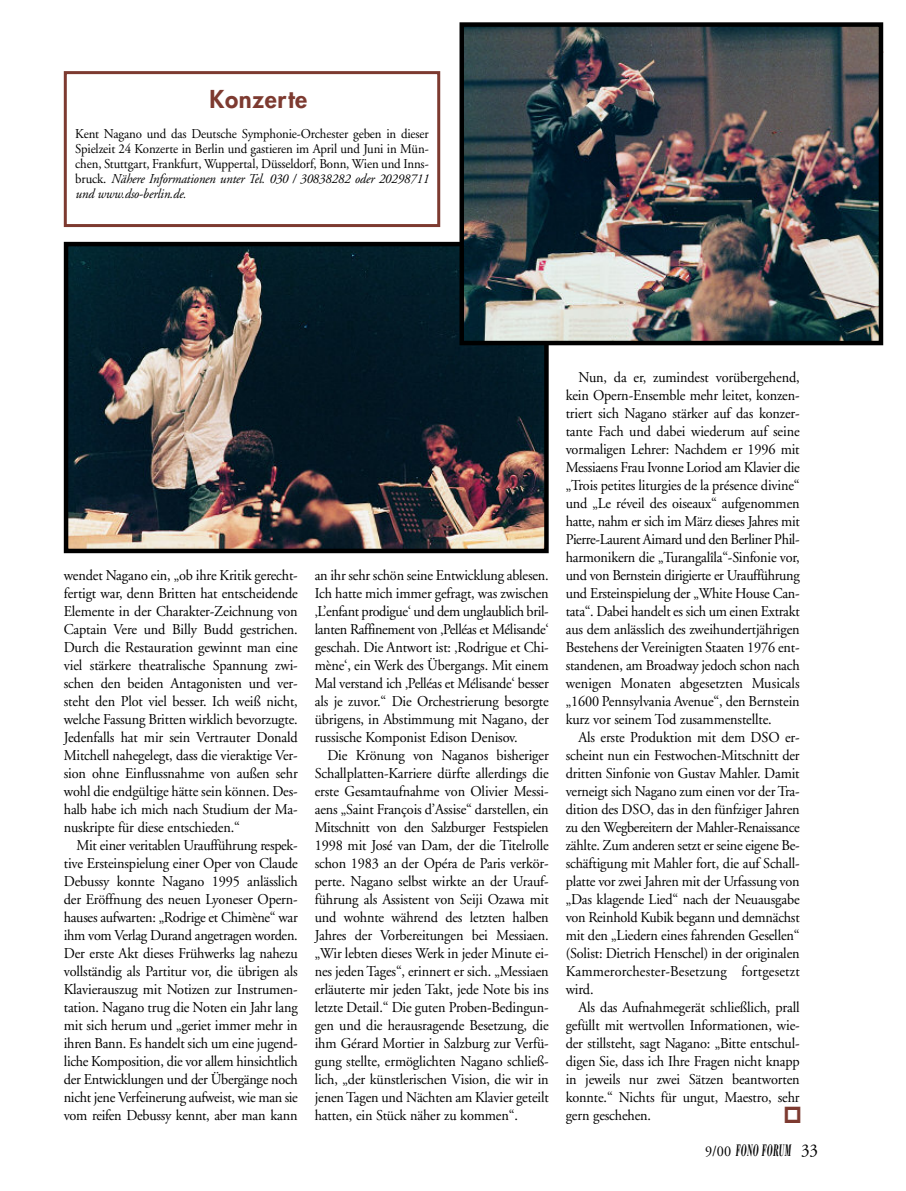
<style>
.page{position:relative;width:906px;height:1191px;background:#fff}
.page>*{position:absolute;margin:0;border:0;box-sizing:border-box;transform-origin:0 0}
.t1{font:800 24px "Futura";letter-spacing:.03em;color:#7d3a30}
.t2{font:italic 700 17.25px "Bodoni";letter-spacing:.025em;color:#000;scale:.45 1}
.t3{font:15px/18px "Adobe Garamond";letter-spacing:-.01em;color:#000;text-align:justify;scale:.95 1}
.t4{font:13.5px/15px "Adobe Garamond";letter-spacing:-.01em;color:#000;text-align:justify;scale:.95 1}
.s1{font-style:italic}
.s2{font-family:"Adobe Garamond";font-weight:400;font-style:normal;font-size:15px}
.s3{font-family:"Adobe Garamond";font-weight:400;font-style:normal;font-size:18px}
</style>
<div class="page">
<div style="left:64px;top:71px;width:376px;height:156px;border:3px solid #7d3a30"></div>
<img style="left:69px;top:247px;width:475px;height:301px">
<div style="left:64px;top:242px;width:485px;height:311px;border:4px solid #000"></div>
<img style="left:464px;top:27px;width:414px;height:313px">
<div style="left:459px;top:22px;width:424px;height:323px;border:4px solid #000"></div>
<h1 class="t1" style="left:209px;top:88px;width:99px">Konzerte</h1>
<p class="t4" style="left:75px;top:128px;width:373px">Kent Nagano und das Deutsche Symphonie-Orchester geben in dieser Spielzeit 24 Konzerte in Berlin und gastieren im April und Juni in Mün&shy;chen, Stuttgart, Frankfurt, Wuppertal, Düsseldorf, Bonn, Wien und Inns&shy;bruck. <span class="s1">Nähere Informationen unter Tel. 030 / 30838282 oder 20298711 und www.dso-berlin.de.</span></p>
<p class="t3" style="left:64px;top:567px;width:248px">wendet Nagano ein, „ob ihre Kritik gerecht&shy;fertigt war, denn Britten hat entscheidende Elemente in der Charakter-Zeichnung von Captain Vere und Billy Budd gestrichen.<br>Durch die Restauration gewinnt man eine viel stärkere theatralische Spannung zwi&shy;schen den beiden Antagonisten und ver&shy;steht den Plot viel besser. Ich weiß nicht, welche Fassung Britten wirklich bevorzugte.<br>Jedenfalls hat mir sein Vertrauter Donald Mitchell nahegelegt, dass die vieraktige Ver&shy;sion ohne Einflussnahme von außen sehr wohl die endgültige hätte sein können. Des&shy;halb habe ich mich nach Studium der Ma&shy;nuskripte für diese entschieden.“</p>
<p class="t3" style="left:64px;top:837px;width:248px;text-indent:13px">Mit einer veritablen Uraufführung respek&shy;tive Ersteinspielung einer Oper von Claude Debussy konnte Nagano 1995 anlässlich der Eröffnung des neuen Lyoneser Opern&shy;hauses aufwarten: „Rodrige et Chimène“ war ihm vom Verlag Durand angetragen worden.<br>Der erste Akt dieses Frühwerks lag nahezu vollständig als Partitur vor, die übrigen als Klavierauszug mit Notizen zur Instrumen&shy;tation. Nagano trug die Noten ein Jahr lang mit sich herum und „geriet immer mehr in ihren Bann. Es handelt sich um eine jugend&shy;liche Komposition, die vor allem hinsichtlich der Entwicklungen und der Übergänge noch nicht jene Verfeinerung aufweist, wie man sie vom reifen Debussy kennt, aber man kann</p>
<p class="t3" style="left:315px;top:567px;width:248px">an ihr sehr schön seine Entwicklung ablesen.<br>Ich hatte mich immer gefragt, was zwischen ‚L’enfant prodigue‘ und dem unglaublich bril&shy;lanten Raffinement von ‚Pelléas et Mélisande‘ geschah. Die Antwort ist: ‚Rodrigue et Chi&shy;mène‘, ein Werk des Übergangs. Mit einem Mal verstand ich ‚Pelléas et Mélisande‘ besser als je zuvor.“ Die Orchestrierung besorgte übrigens, in Abstimmung mit Nagano, der russische Komponist Edison Denisov.</p>
<p class="t3" style="left:315px;top:747px;width:248px;text-indent:13px">Die Krönung von Naganos bisheriger Schallplatten-Karriere dürfte allerdings die erste Gesamtaufnahme von Olivier Messi&shy;aens „Saint François d’Assise“ darstellen, ein Mitschnitt von den Salzburger Festspielen 1998 mit José van Dam, der die Titelrolle schon 1983 an der Opéra de Paris verkör&shy;perte. Nagano selbst wirkte an der Urauf&shy;führung als Assistent von Seiji Ozawa mit und wohnte während des letzten halben Jahres der Vorbereitungen bei Messiaen. „Wir lebten dieses Werk in jeder Minute ei&shy;nes jeden Tages“, erinnert er sich. „Messiaen erläuterte mir jeden Takt, jede Note bis ins letzte Detail.“ Die guten Proben-Bedingun&shy;gen und die herausragende Besetzung, die ihm Gérard Mortier in Salzburg zur Verfü&shy;gung stellte, ermöglichten Nagano schließ&shy;lich, „der künstlerischen Vision, die wir in jenen Tagen und Nächten am Klavier geteilt hatten, ein Stück näher zu kommen“.</p>
<p class="t3" style="left:566px;top:369px;width:248px;text-indent:13px">Nun, da er, zumindest vorübergehend, kein Opern-Ensemble mehr leitet, konzen&shy;triert sich Nagano stärker auf das konzer&shy;tante Fach und dabei wiederum auf seine vormaligen Lehrer: Nachdem er 1996 mit Messiaens Frau Ivonne Loriod am Klavier die „Trois petites liturgies de la présence divine“ und „Le réveil des oiseaux“ aufgenommen hatte, nahm er sich im März dieses Jahres mit Pierre-Laurent Aimard und den Berliner Phil&shy;harmonikern die „Turangalîla“-Sinfonie vor, und von Bernstein dirigierte er Uraufführung und Ersteinspielung der „White House Can&shy;tata“. Dabei handelt es sich um einen Extrakt aus dem anlässlich des zweihundertjährigen Bestehens der Vereinigten Staaten 1976 ent&shy;standenen, am Broadway jedoch schon nach wenigen Monaten abgesetzten Musicals „1600 Pennsylvania Avenue“, den Bernstein kurz vor seinem Tod zusammenstellte.</p>
<p class="t3" style="left:566px;top:729px;width:248px;text-indent:13px">Als erste Produktion mit dem DSO er&shy;scheint nun ein Festwochen-Mitschnitt der dritten Sinfonie von Gustav Mahler. Damit verneigt sich Nagano zum einen vor der Tra&shy;dition des DSO, das in den fünfziger Jahren zu den Wegbereitern der Mahler-Renaissance zählte. Zum anderen setzt er seine eigene Be&shy;schäftigung mit Mahler fort, die auf Schall&shy;platte vor zwei Jahren mit der Urfassung von „Das klagende Lied“ nach der Neuausgabe von Reinhold Kubik begann und demnächst mit den „Liedern eines fahrenden Gesellen“ (Solist: Dietrich Henschel) in der originalen Kammerorchester-Besetzung fortgesetzt wird.</p>
<p class="t3" style="left:566px;top:999px;width:248px;text-indent:13px">Als das Aufnahmegerät schließlich, prall gefüllt mit wertvollen Informationen, wie&shy;der stillsteht, sagt Nagano: „Bitte entschul&shy;digen Sie, dass ich Ihre Fragen nicht knapp in jeweils nur zwei Sätzen beantworten konnte.“ Nichts für ungut, Maestro, sehr gern geschehen.</p>
<p class="t2" style="left:705px;top:1139px;width:252px"><span class="s2">9/00</span> FONO FORUM <span class="s3">33</span></p>
</div>
